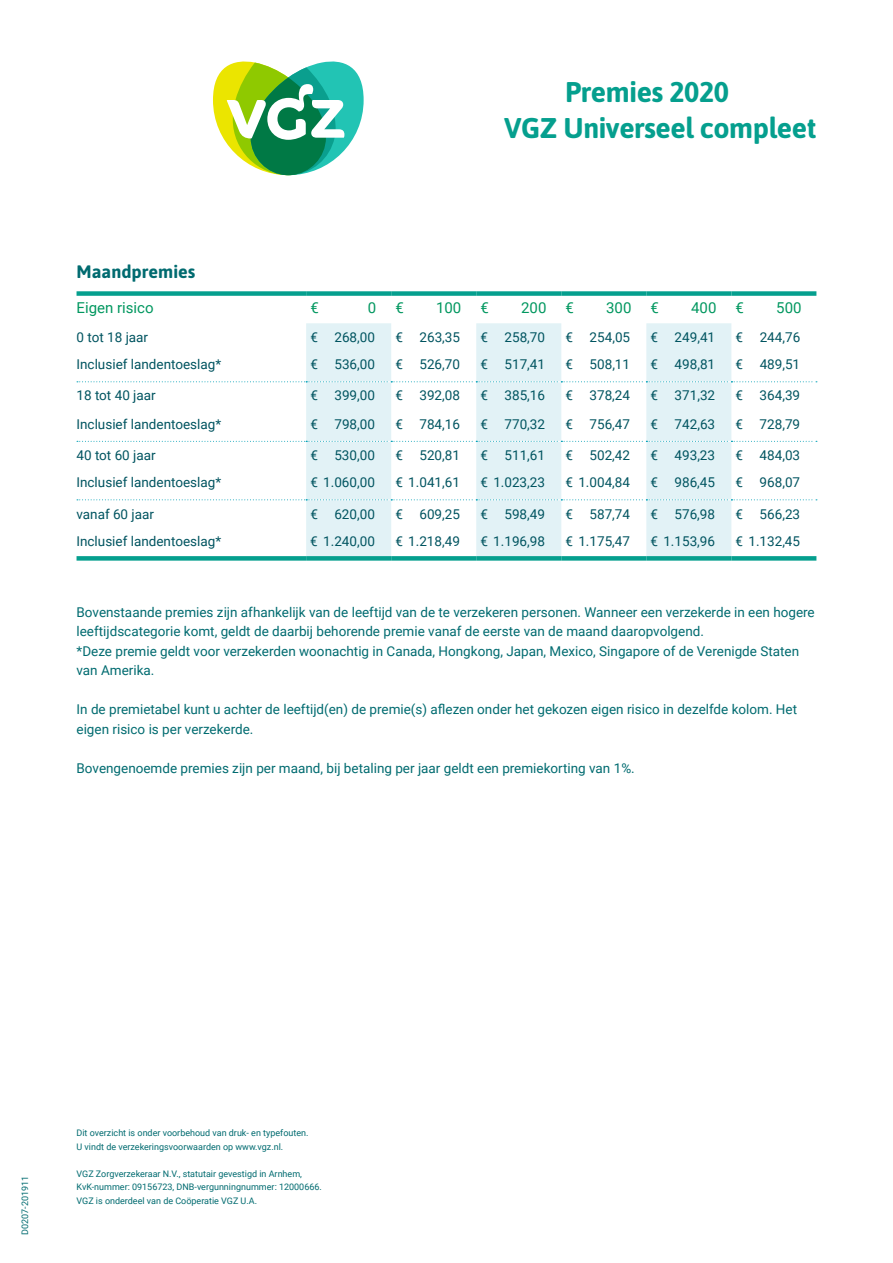
<style>
.page{position:relative;width:893px;height:1263px;background:#fff}
.page>*{position:absolute;margin:0;border:0;box-sizing:border-box;transform-origin:0 0}
.t1{font:700 28.5px/36px "Asap";letter-spacing:-.015em;color:#059f8e}
.t2{font:700 18px "Asap";color:#006b70}
.t3{font:15px "Roboto";color:#00975f}
.t4{font:13.5px/19.5px "Roboto";color:#006b70}
.t5{font:13.5px "Roboto";color:#005460}
.t6{font:9px/13.5px "Roboto";color:#006b70}
</style>
<div class="page">
<svg style="left:213px;top:61px;width:151px;height:115px"></svg>
<svg style="left:306px;top:323px;width:425px;height:233px;fill:#e2f2f6"></svg>
<svg style="left:77px;top:381px;width:740px;height:1px"></svg>
<svg style="left:77px;top:441px;width:740px;height:1px"></svg>
<svg style="left:77px;top:499px;width:740px;height:1px"></svg>
<div style="left:77px;top:291px;width:229px;height:5px;background:#059f8e"></div>
<div style="left:306px;top:291px;width:85px;height:5px;background:#059f8e"></div>
<div style="left:391px;top:291px;width:85px;height:5px;background:#059f8e"></div>
<div style="left:476px;top:291px;width:85px;height:5px;background:#059f8e"></div>
<div style="left:561px;top:291px;width:85px;height:5px;background:#059f8e"></div>
<div style="left:646px;top:291px;width:85px;height:5px;background:#059f8e"></div>
<div style="left:731px;top:291px;width:85px;height:5px;background:#059f8e"></div>
<div style="left:77px;top:556px;width:229px;height:5px;background:#059f8e"></div>
<div style="left:306px;top:556px;width:85px;height:5px;background:#059f8e"></div>
<div style="left:391px;top:556px;width:85px;height:5px;background:#059f8e"></div>
<div style="left:476px;top:556px;width:85px;height:5px;background:#059f8e"></div>
<div style="left:561px;top:556px;width:85px;height:5px;background:#059f8e"></div>
<div style="left:646px;top:556px;width:85px;height:5px;background:#059f8e"></div>
<div style="left:731px;top:556px;width:85px;height:5px;background:#059f8e"></div>
<h1 class="t1" style="left:504px;top:72px;width:314px;text-indent:61px">Premies 2020<br>VGZ Universeel compleet</h1>
<h2 class="t2" style="left:77px;top:259px;width:120px">Maandpremies</h2>
<p class="t3" style="left:77px;top:297px;width:79px">Eigen risico</p>
<p class="t3" style="left:310px;top:297px;width:10px">€</p>
<p class="t3" style="left:368px;top:297px;width:10px">0</p>
<p class="t3" style="left:395px;top:297px;width:10px">€</p>
<p class="t3" style="left:436px;top:297px;width:27px">100</p>
<p class="t3" style="left:480px;top:297px;width:10px">€</p>
<p class="t3" style="left:521px;top:297px;width:27px">200</p>
<p class="t3" style="left:566px;top:297px;width:10px">€</p>
<p class="t3" style="left:606px;top:297px;width:27px">300</p>
<p class="t3" style="left:651px;top:297px;width:10px">€</p>
<p class="t3" style="left:691px;top:297px;width:27px">400</p>
<p class="t3" style="left:736px;top:297px;width:10px">€</p>
<p class="t3" style="left:776px;top:297px;width:27px">500</p>
<p class="t5" style="left:77px;top:328px;width:73px">0 tot 18 jaar</p>
<p class="t5" style="left:310px;top:328px;width:66px">€ 268,00</p>
<p class="t5" style="left:395px;top:328px;width:66px">€ 263,35</p>
<p class="t5" style="left:480px;top:328px;width:66px">€ 258,70</p>
<p class="t5" style="left:566px;top:328px;width:66px">€ 254,05</p>
<p class="t5" style="left:651px;top:328px;width:66px">€ 249,41</p>
<p class="t5" style="left:736px;top:328px;width:66px">€ 244,76</p>
<p class="t5" style="left:77px;top:355px;width:146px">Inclusief landentoeslag*</p>
<p class="t5" style="left:310px;top:355px;width:66px">€ 536,00</p>
<p class="t5" style="left:395px;top:355px;width:66px">€ 526,70</p>
<p class="t5" style="left:480px;top:355px;width:66px">€ 517,41</p>
<p class="t5" style="left:565px;top:355px;width:66px">€ 508,11</p>
<p class="t5" style="left:651px;top:355px;width:66px">€ 498,81</p>
<p class="t5" style="left:736px;top:355px;width:66px">€ 489,51</p>
<p class="t5" style="left:77px;top:386px;width:81px">18 tot 40 jaar</p>
<p class="t5" style="left:310px;top:386px;width:66px">€ 399,00</p>
<p class="t5" style="left:395px;top:386px;width:66px">€ 392,08</p>
<p class="t5" style="left:480px;top:386px;width:66px">€ 385,16</p>
<p class="t5" style="left:565px;top:386px;width:66px">€ 378,24</p>
<p class="t5" style="left:651px;top:386px;width:66px">€ 371,32</p>
<p class="t5" style="left:736px;top:386px;width:66px">€ 364,39</p>
<p class="t5" style="left:76px;top:414px;width:146px">Inclusief landentoeslag*</p>
<p class="t5" style="left:310px;top:414px;width:66px">€ 798,00</p>
<p class="t5" style="left:395px;top:414px;width:66px">€ 784,16</p>
<p class="t5" style="left:480px;top:414px;width:66px">€ 770,32</p>
<p class="t5" style="left:565px;top:414px;width:66px">€ 756,47</p>
<p class="t5" style="left:651px;top:414px;width:66px">€ 742,63</p>
<p class="t5" style="left:736px;top:414px;width:66px">€ 728,79</p>
<p class="t5" style="left:76px;top:446px;width:81px">40 tot 60 jaar</p>
<p class="t5" style="left:310px;top:446px;width:66px">€ 530,00</p>
<p class="t5" style="left:395px;top:446px;width:66px">€ 520,81</p>
<p class="t5" style="left:480px;top:446px;width:66px">€ 511,61</p>
<p class="t5" style="left:565px;top:446px;width:66px">€ 502,42</p>
<p class="t5" style="left:650px;top:446px;width:66px">€ 493,23</p>
<p class="t5" style="left:736px;top:446px;width:66px">€ 484,03</p>
<p class="t5" style="left:76px;top:473px;width:146px">Inclusief landentoeslag*</p>
<p class="t5" style="left:310px;top:473px;width:66px">€ 1.060,00</p>
<p class="t5" style="left:395px;top:473px;width:66px">€ 1.041,61</p>
<p class="t5" style="left:480px;top:473px;width:66px">€ 1.023,23</p>
<p class="t5" style="left:565px;top:473px;width:66px">€ 1.004,84</p>
<p class="t5" style="left:650px;top:473px;width:66px">€ 986,45</p>
<p class="t5" style="left:736px;top:473px;width:66px">€ 968,07</p>
<p class="t5" style="left:76px;top:504px;width:79px">vanaf 60 jaar</p>
<p class="t5" style="left:310px;top:504px;width:66px">€ 620,00</p>
<p class="t5" style="left:395px;top:504px;width:66px">€ 609,25</p>
<p class="t5" style="left:480px;top:504px;width:66px">€ 598,49</p>
<p class="t5" style="left:565px;top:504px;width:66px">€ 587,74</p>
<p class="t5" style="left:650px;top:504px;width:66px">€ 576,98</p>
<p class="t5" style="left:735px;top:504px;width:66px">€ 566,23</p>
<p class="t5" style="left:76px;top:531px;width:146px">Inclusief landentoeslag*</p>
<p class="t5" style="left:310px;top:531px;width:66px">€ 1.240,00</p>
<p class="t5" style="left:395px;top:531px;width:66px">€ 1.218,49</p>
<p class="t5" style="left:480px;top:531px;width:66px">€ 1.196,98</p>
<p class="t5" style="left:565px;top:531px;width:66px">€ 1.175,47</p>
<p class="t5" style="left:650px;top:531px;width:66px">€ 1.153,96</p>
<p class="t5" style="left:735px;top:531px;width:66px">€ 1.132,45</p>
<p class="t4" style="left:77px;top:602px;width:740px">Bovenstaande premies zijn afhankelijk van de leeftijd van de te verzekeren personen. Wanneer een verzekerde in een hogere leeftijdscategorie komt, geldt de daarbij behorende premie vanaf de eerste van de maand daaropvolgend.<br>*Deze premie geldt voor verzekerden woonachtig in Canada, Hongkong, Japan, Mexico, Singapore of de Verenigde Staten van Amerika.</p>
<p class="t4" style="left:77px;top:699px;width:722px">In de premietabel kunt u achter de leeftijd(en) de premie(s) aflezen onder het gekozen eigen risico in dezelfde kolom. Het eigen risico is per verzekerde.</p>
<p class="t4" style="left:77px;top:758px;width:560px">Bovengenoemde premies zijn per maand, bij betaling per jaar geldt een premiekorting van 1%.</p>
<p class="t6" style="left:18px;top:1235px;width:60px;rotate:-90deg">D0207-201911</p>
<p class="t6" style="left:77px;top:1126px;width:233px">Dit overzicht is onder voorbehoud van druk- en typefouten.<br>U vindt de verzekeringsvoorwaarden op www.vgz.nl.</p>
<p class="t6" style="left:77px;top:1166px;width:247px">VGZ Zorgverzekeraar N.V., statutair gevestigd in Arnhem,<br>KvK-nummer: 09156723, DNB-vergunningnummer: 12000666.<br>VGZ is onderdeel van de Coöperatie VGZ U.A.</p>
</div>
